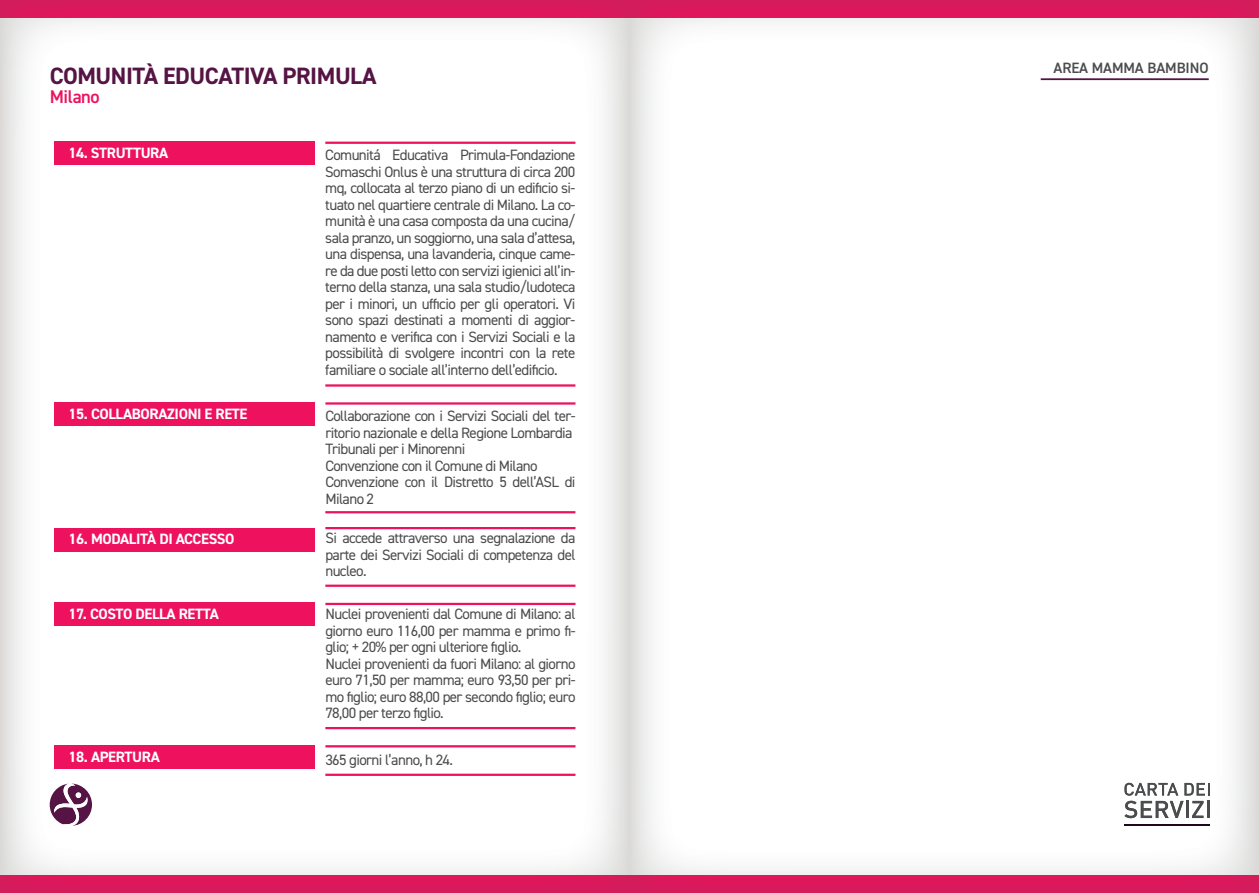
<style>
.page{position:relative;width:1259px;height:893px;background:#fff}
.page>*{position:absolute;margin:0;border:0;box-sizing:border-box;transform-origin:0 0}
.t1{font:700 23.7px "DIN2014";letter-spacing:-.02em;color:#551444}
.t2{font:600 18.45px "DIN2014";letter-spacing:-.02em;color:#ed115e}
.t3{font:15px/16.5px "DIN2014";letter-spacing:-.04em;color:#4b4c4d;text-align:justify}
.t4{font:700 15px "DIN2014";letter-spacing:-.025em;color:#fff}
.t5{font:600 15px "DIN2014";letter-spacing:-.005em;color:#4b4c4d}
</style>
<div class="page">
<img style="left:0;top:17px;width:314px;height:613px">
<img style="left:314px;top:17px;width:315px;height:613px">
<img style="left:0;top:630px;width:629px;height:246px">
<img style="left:629px;top:17px;width:630px;height:859px">
<div style="left:0;top:0;width:1259px;height:17px;background:#db185c"></div>
<div style="left:0;top:876px;width:1259px;height:17px;background:#da195c"></div>
<img style="left:50px;top:783px;width:42px;height:43px">
<img style="left:61px;top:783px;width:19px;height:43px">
<img style="left:52px;top:797px;width:37px;height:16px">
<svg style="left:76px;top:792px;width:5px;height:6px"></svg>
<img style="left:1124px;top:824px;width:85px;height:2px">
<div style="left:54px;top:141px;width:261px;height:24px;background:#ed115e"></div>
<hr style="left:325px;top:384px;width:250px;height:3px;background:#ed115e">
<hr style="left:325px;top:142px;width:250px;height:2px;background:#ed115e">
<div style="left:54px;top:402px;width:261px;height:24px;background:#ed115e"></div>
<hr style="left:325px;top:402px;width:250px;height:3px;background:#ed115e">
<hr style="left:325px;top:511px;width:250px;height:2px;background:#ed115e">
<div style="left:54px;top:528px;width:261px;height:23px;background:#ed115e"></div>
<hr style="left:325px;top:527px;width:250px;height:2px;background:#ed115e">
<hr style="left:325px;top:585px;width:250px;height:2px;background:#ed115e">
<div style="left:54px;top:602px;width:261px;height:24px;background:#ed115e"></div>
<hr style="left:325px;top:603px;width:250px;height:2px;background:#ed115e">
<hr style="left:325px;top:727px;width:250px;height:2px;background:#ed115e">
<svg style="left:1124px;top:783px;width:85px;height:35px"></svg>
<hr style="left:1040px;top:78px;width:168px;height:2px;background:#551444">
<div style="left:54px;top:745px;width:261px;height:23px;background:#ed115e"></div>
<hr style="left:325px;top:745px;width:250px;height:2px;background:#ed115e">
<hr style="left:325px;top:774px;width:250px;height:2px;background:#ed115e">
<p class="t1" style="left:50px;top:60px;width:328px">COMUNITÀ EDUCATIVA PRIMULA</p>
<p class="t2" style="left:50px;top:84px;width:52px">Milano</p>
<p class="t4" style="left:68px;top:143px;width:101px">14. STRUTTURA</p>
<p class="t3" style="left:325px;top:147px;width:252px">Comunitá Educativa Primula-Fondazione Somaschi Onlus è una struttura di circa 200 mq, collocata al terzo piano di un edificio si&shy;tuato nel quartiere centrale di Milano. La co&shy;munità è una casa composta da una cucina/ sala pranzo, un soggiorno, una sala d’attesa, una dispensa, una lavanderia, cinque came&shy;re da due posti letto con servizi igienici all’in&shy;terno della stanza, una sala studio/ludoteca per i minori, un ufficio per gli operatori. Vi sono spazi destinati a momenti di aggior&shy;namento e verifica con i Servizi Sociali e la possibilità di svolgere incontri con la rete familiare o sociale all’interno dell’edificio.</p>
<p class="t4" style="left:68px;top:403px;width:180px">15. COLLABORAZIONI E RETE</p>
<p class="t3" style="left:325px;top:407px;width:252px">Collaborazione con i Servizi Sociali del ter&shy;ritorio nazionale e della Regione Lombardia</p>
<p class="t3" style="left:325px;top:440px;width:141px">Tribunali per i Minorenni</p>
<p class="t3" style="left:325px;top:457px;width:214px">Convenzione con il Comune di Milano</p>
<p class="t3" style="left:325px;top:473px;width:252px">Convenzione con il Distretto 5 dell’ASL di<br>Milano 2</p>
<p class="t4" style="left:68px;top:529px;width:168px">16. MODALITÀ DI ACCESSO</p>
<p class="t3" style="left:325px;top:530px;width:252px">Si accede attraverso una segnalazione da parte dei Servizi Sociali di competenza del nucleo.</p>
<p class="t4" style="left:68px;top:604px;width:152px">17. COSTO DELLA RETTA</p>
<p class="t3" style="left:325px;top:605px;width:252px">Nuclei provenienti dal Comune di Milano: al giorno euro 116,00 per mamma e primo fi&shy;glio; + 20% per ogni ulteriore figlio.</p>
<p class="t3" style="left:325px;top:655px;width:252px">Nuclei provenienti da fuori Milano: al giorno euro 71,50 per mamma; euro 93,50 per pri&shy;mo figlio; euro 88,00 per secondo figlio; euro 78,00 per terzo figlio.</p>
<p class="t4" style="left:68px;top:746px;width:93px">18. APERTURA</p>
<p class="t3" style="left:325px;top:751px;width:129px">365 giorni l’anno, h 24.</p>
<p class="t5" style="left:1053px;top:58px;width:157px">AREA MAMMA BAMBINO</p>
</div>
